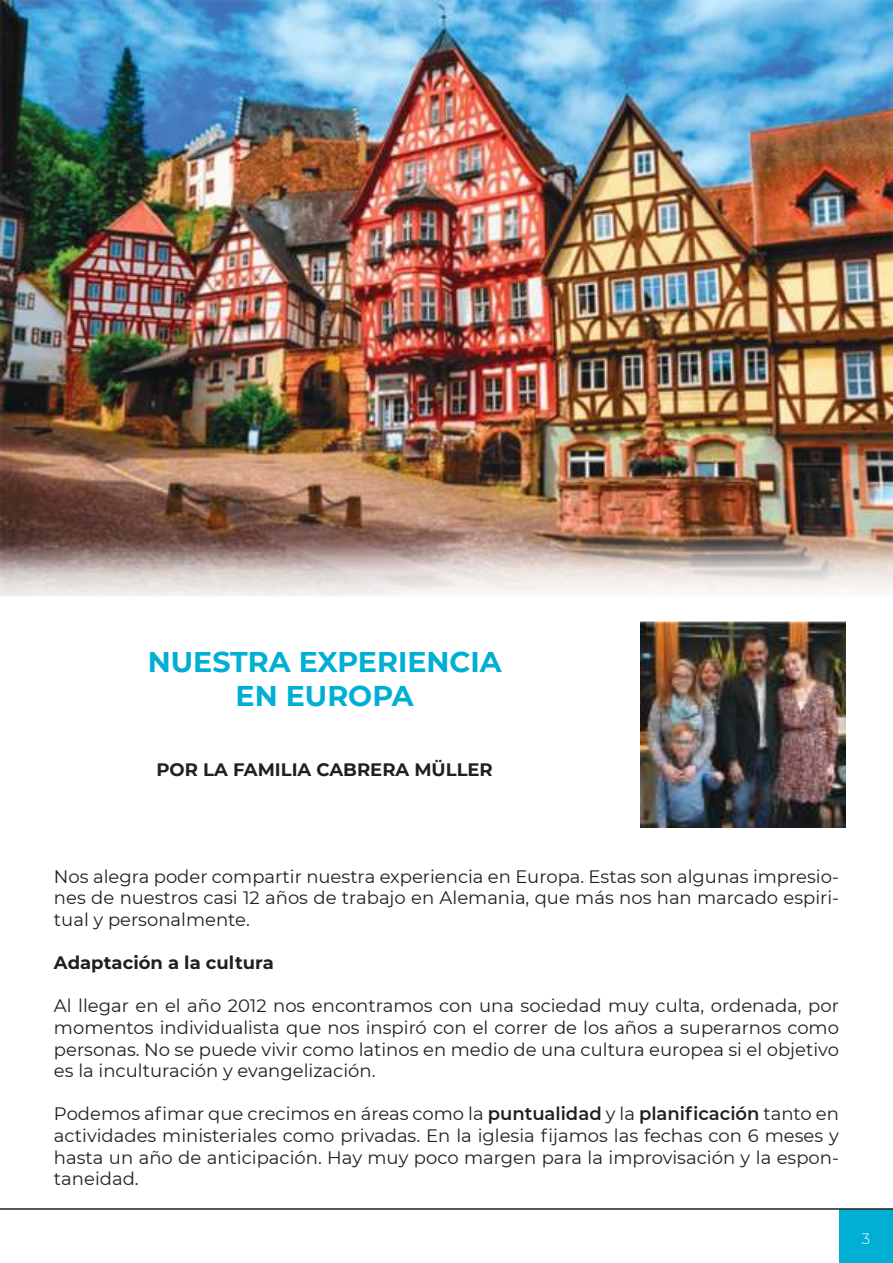
<style>
.page{position:relative;width:893px;height:1263px;background:#fff}
.page>*{position:absolute;margin:0;border:0;box-sizing:border-box;transform-origin:0 0}
.t1{font:700 28.5px/34.2px "Montserrat";color:#01afd4;text-align:center}
.t2{font:18px/21.6px "Montserrat";color:#241f1f;text-align:justify}
.t3{font:700 18px "Montserrat";color:#241f1f}
.t4{font:300 15px "Montserrat";color:#fff}
.s1{font-weight:600}
</style>
<div class="page">
<div style="left:839px;top:1209px;width:54px;height:54px;background:#01afd4"></div>
<hr style="left:0;top:1208px;width:1px;height:55px;background:#01afd4">
<hr style="left:0;top:1208px;width:893px;height:1px;background:#241f1f">
<img style="left:640px;top:621px;width:205px;height:206px">
<img style="left:0;top:0;width:893px;height:596px">
<h1 class="t1" style="left:148px;top:643px;width:355px">NUESTRA EXPERIENCIA<br>EN EUROPA</h1>
<p class="t3" style="left:156px;top:757px;width:338px">POR LA FAMILIA CABRERA MÜLLER</p>
<p class="t2" style="left:54px;top:865px;width:786px">Nos alegra poder compartir nuestra experiencia en Europa. Estas son algunas impresio&shy;nes de nuestros casi 12 años de trabajo en Alemania, que más nos han marcado espiri&shy;tual y personalmente.</p>
<p class="t3" style="left:54px;top:950px;width:221px">Adaptación a la cultura</p>
<p class="t2" style="left:54px;top:994px;width:786px">Al llegar en el año 2012 nos encontramos con una sociedad muy culta, ordenada, por momentos individualista que nos inspiró con el correr de los años a superarnos como personas. No se puede vivir como latinos en medio de una cultura europea si el objetivo es la inculturación y evangelización.</p>
<p class="t2" style="left:54px;top:1102px;width:786px">Podemos afimar que crecimos en áreas como la <span class="s1">puntualidad</span> y la <span class="s1">planificación</span> tanto en actividades ministeriales como privadas. En la iglesia fijamos las fechas con 6 meses y hasta un año de anticipación. Hay muy poco margen para la improvisación y la espon&shy;taneidad.</p>
<p class="t4" style="left:862px;top:1228px;width:10px">3</p>
</div>
